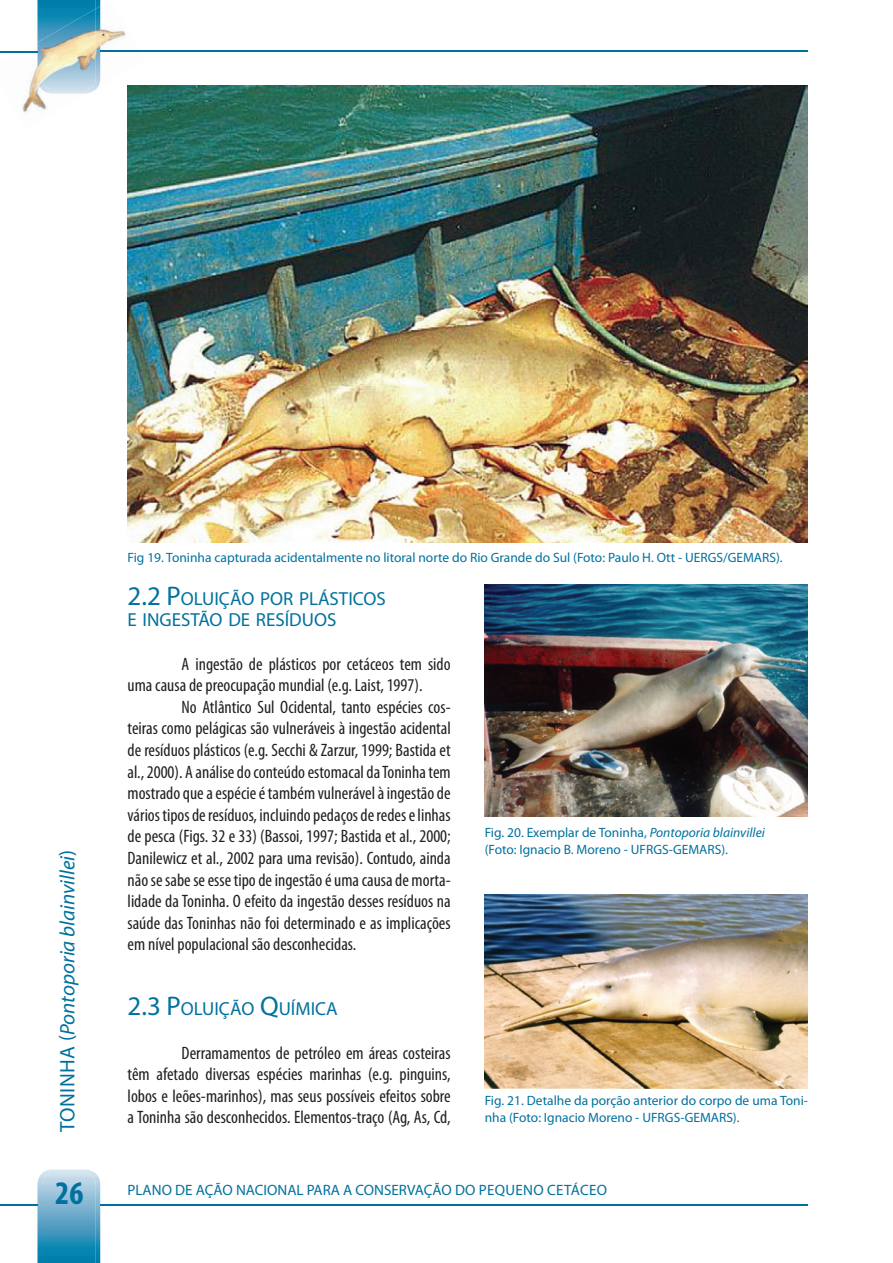
<style>
.page{position:relative;width:893px;height:1263px;background:#fff}
.page>*{position:absolute;margin:0;border:0;box-sizing:border-box;transform-origin:0 0}
.t1{font:700 condensed 33px "Myriad Pro";color:#00719e}
.t2{font:italic 21px "Myriad Pro";color:#00719e}
.t3{font:18.9px/21.6px "Myriad Pro";color:#00719e}
.t4{font:condensed 18px/21.6px "Myriad Pro";color:#231f20;text-align:justify}
.t5{font:15px "Myriad Pro";color:#00719e}
.t6{font:13.5px/16.5px "Myriad Pro";color:#00719e}
.s1{font-style:normal}
.s2{font-size:27px}
.s3{font-style:italic}
</style>
<div class="page">
<svg style="left:37px;top:1169px;width:63px;height:94px"></svg>
<img style="left:22px;top:0;width:124px;height:130px">
<img style="left:37px;top:6px;width:63px;height:88px">
<hr style="left:100px;top:51px;width:708px;height:1px;background:#00719e">
<hr style="left:100px;top:1204px;width:708px;height:2px;background:#00719e">
<hr style="left:0;top:1204px;width:37px;height:2px;background:#00719e">
<hr style="left:0;top:51px;width:37px;height:2px;background:#00719e">
<img style="left:128px;top:85px;width:680px;height:457px">
<img style="left:485px;top:585px;width:323px;height:232px">
<img style="left:485px;top:895px;width:323px;height:194px">
<p class="t2" style="left:54px;top:1132px;width:284px;rotate:-90deg"><span class="s1">TONINHA (</span>Pontoporia blainvillei<span class="s1">)</span></p>
<h1 class="t1" style="left:55px;top:1172px;width:30px">26</h1>
<p class="t6" style="left:128px;top:549px;width:657px">Fig 19. Toninha capturada acidentalmente no litoral norte do Rio Grande do Sul (Foto: Paulo H. Ott - UERGS/GEMARS).</p>
<p class="t3" style="left:128px;top:587px;width:260px"><span class="s2">2.2 P</span>OLUIÇÃO POR PLÁSTICOS<br>E INGESTÃO DE RESÍDUOS</p>
<p class="t4" style="left:128px;top:653px;width:325px;text-indent:54px">A ingestão de plásticos por cetáceos tem sido uma causa de preocupação mundial (e.g. Laist, 1997).</p>
<p class="t4" style="left:128px;top:696px;width:325px;text-indent:54px">No Atlântico Sul Ocidental, tanto espécies cos&shy;teiras como pelágicas são vulneráveis à ingestão acidental de resíduos plásticos (e.g. Secchi &amp; Zarzur, 1999; Bastida et al., 2000). A análise do conteúdo estomacal da Toninha tem mostrado que a espécie é também vulnerável à ingestão de vários tipos de resíduos, incluindo pedaços de redes e linhas de pesca (Figs. 32 e 33) (Bassoi, 1997; Bastida et al., 2000; Danilewicz et al., 2002 para uma revisão). Contudo, ainda não se sabe se esse tipo de ingestão é uma causa de morta&shy;lidade da Toninha. O efeito da ingestão desses resíduos na saúde das Toninhas não foi determinado e as implicações em nível populacional são desconhecidas.</p>
<p class="t3" style="left:128px;top:998px;width:212px"><span class="s2">2.3 P</span>OLUIÇÃO <span class="s2">Q</span>UÍMICA</p>
<p class="t4" style="left:128px;top:1041px;width:325px;text-indent:54px">Derramamentos de petróleo em áreas costeiras têm afetado diversas espécies marinhas (e.g. pinguins, lobos e leões-marinhos), mas seus possíveis efeitos sobre a Toninha são desconhecidos. Elementos-traço (Ag, As, Cd,</p>
<p class="t6" style="left:485px;top:824px;width:282px">Fig. 20. Exemplar de Toninha, <span class="s3">Pontoporia blainvillei </span>(Foto: Ignacio B. Moreno - UFRGS-GEMARS).</p>
<p class="t6" style="left:485px;top:1092px;width:325px">Fig. 21. Detalhe da porção anterior do corpo de uma Toni&shy;nha (Foto: Ignacio Moreno - UFRGS-GEMARS).</p>
<p class="t5" style="left:128px;top:1180px;width:481px">PLANO DE AÇÃO NACIONAL PARA A CONSERVAÇÃO DO PEQUENO CETÁCEO</p>
</div>
